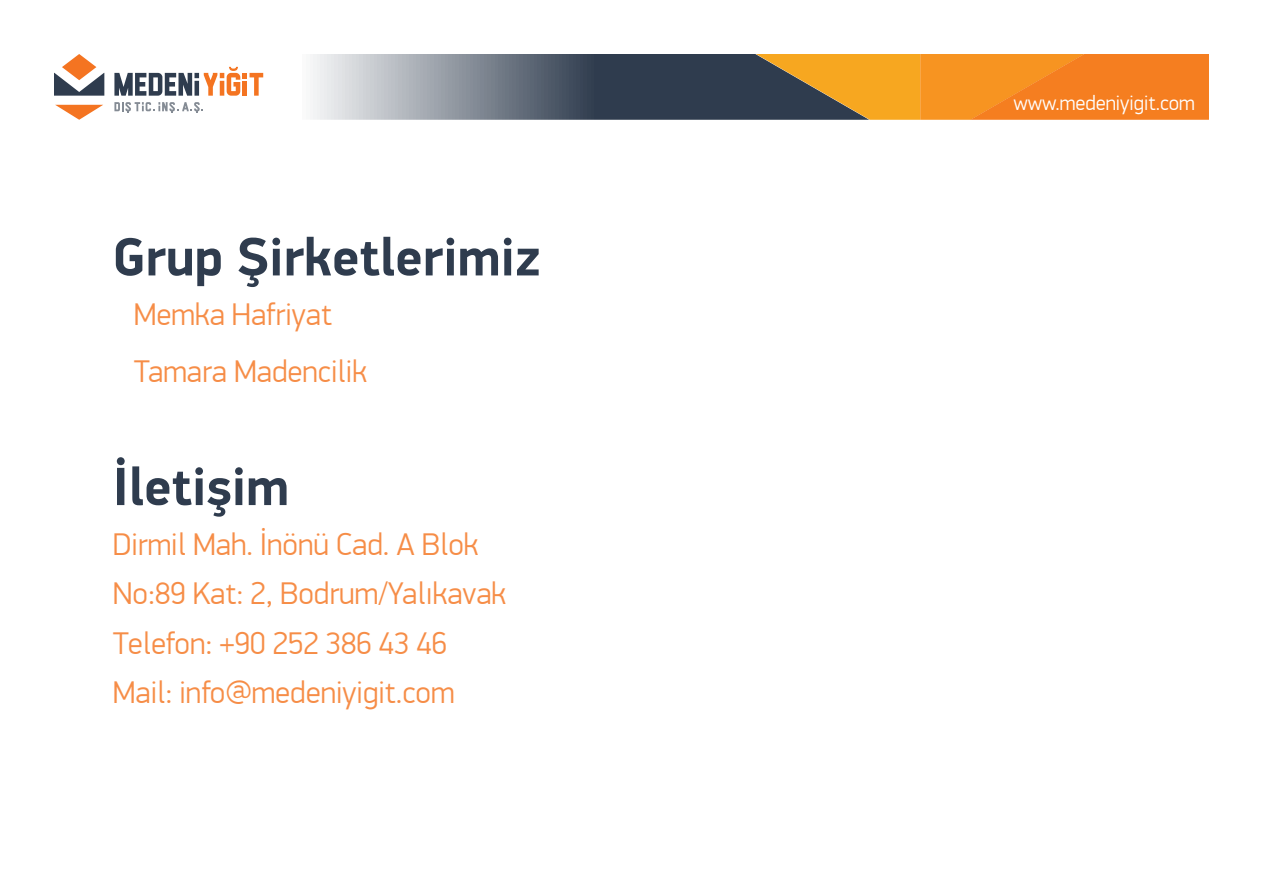
<style>
.page{position:relative;width:1263px;height:893px;background:#fff}
.page>*{position:absolute;margin:0;border:0;box-sizing:border-box;transform-origin:0 0}
.t1{font:700 54px "PF Din Display Pro";color:#2f3c4e}
.t2{font:300 31.5px/49.5px "PF Din Display Pro";color:#f68d47}
.t3{font:300 21px "PF Din Display Pro";color:#fff}
</style>
<div class="page">
<svg style="left:114px;top:67px;width:149px;height:29px"></svg>
<svg style="left:55px;top:105px;width:48px;height:15px"></svg>
<svg style="left:54px;top:54px;width:50px;height:42px"></svg>
<svg style="left:114px;top:102px;width:89px;height:11px"></svg>
<svg style="left:313px;top:54px;width:896px;height:66px;background:#a67f56"></svg>
<h1 class="t1" style="left:113px;top:224px;width:429px">Grup Şirketlerimiz</h1>
<p class="t2" style="left:134px;top:286px;width:235px;line-height:57px">Memka Hafriyat<br>Tamara Madencilik</p>
<h1 class="t1" style="left:113px;top:454px;width:178px">İletişim</h1>
<p class="t2" style="left:113px;top:519px;width:395px">Dirmil Mah. İnönü Cad. A Blok<br>No:89 Kat: 2, Bodrum/Yalıkavak<br>Telefon: +90 252 386 43 46<br>Mail: info@medeniyigit.com</p>
<p class="t3" style="left:1013px;top:91px;width:183px">www.medeniyigit.com</p>
</div>
